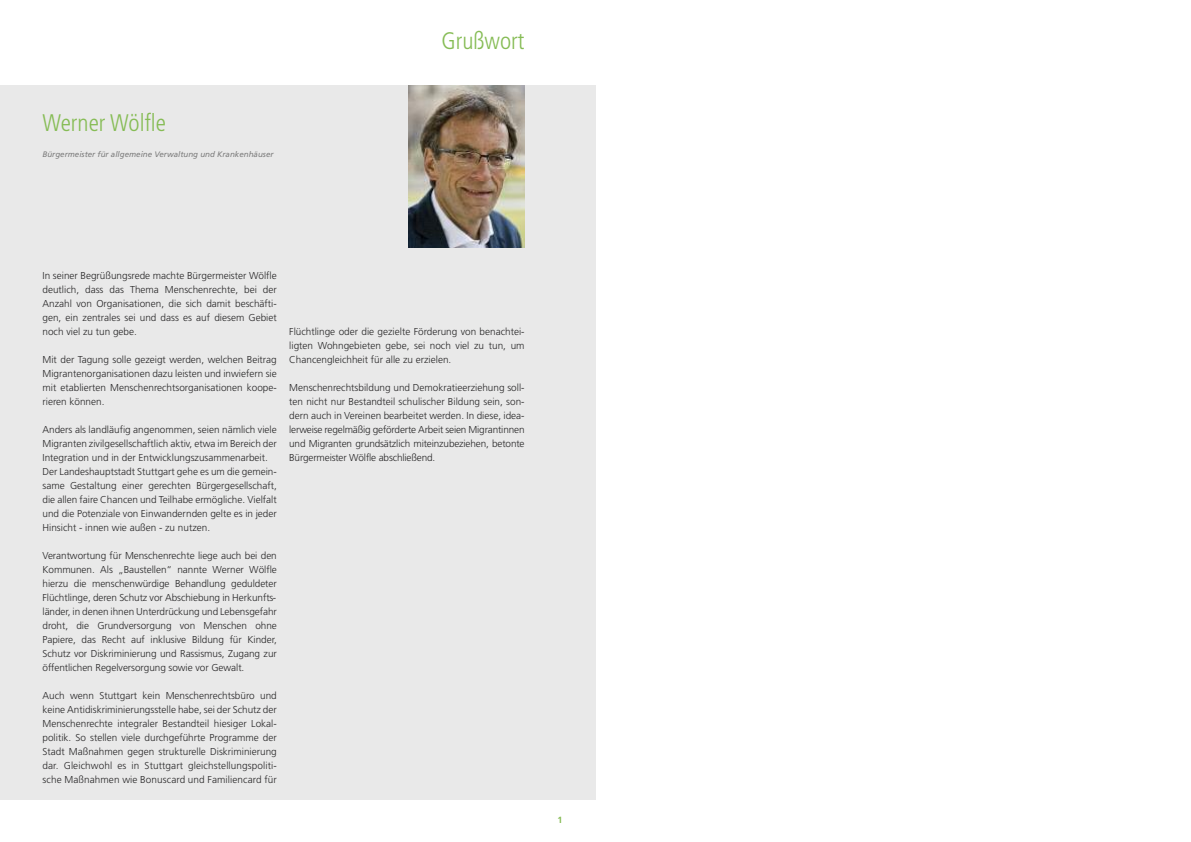
<style>
.page{position:relative;width:1191px;height:842px;background:#fff}
.page>*{position:absolute;margin:0;border:0;box-sizing:border-box;transform-origin:0 0}
.t1{font:300 condensed 24px "Frutiger";color:#86bc55}
.t2{font:300 10px/14px "Frutiger";color:#272627;text-align:justify}
.t3{font:700 9px "Frutiger";color:#86bc55}
.t4{font:italic 8px "Frutiger";color:#7d7d7d}
</style>
<div class="page">
<div style="left:0;top:85px;width:595px;height:714px;background:#e9e9e9"></div>
<img style="left:408px;top:85px;width:116px;height:163px">
<h1 class="t1" style="left:43px;top:109px;width:125px">Werner Wölfle</h1>
<p class="t4" style="left:43px;top:150px;width:233px">Bürgermeister für allgemeine Verwaltung und Krankenhäuser</p>
<h1 class="t1" style="left:441px;top:27px;width:85px">Grußwort</h1>
<p class="t2" style="left:43px;top:268px;width:236px">In seiner Begrüßungsrede machte Bürgermeister Wölfle deutlich, dass das Thema Menschenrechte, bei der Anzahl von Organisationen, die sich damit beschäfti&shy;gen, ein zentrales sei und dass es auf diesem Gebiet noch viel zu tun gebe.</p>
<p class="t2" style="left:43px;top:352px;width:236px">Mit der Tagung solle gezeigt werden, welchen Beitrag Migrantenorganisationen dazu leisten und inwiefern sie mit etablierten Menschenrechtsorganisationen koope&shy;rieren können.</p>
<p class="t2" style="left:43px;top:422px;width:236px;text-align:left">Anders als landläufig angenommen, seien nämlich viele Migranten zivilgesellschaftlich aktiv, etwa im Bereich der Integration und in der Entwicklungszusammenarbeit.<br>Der Landeshauptstadt Stuttgart gehe es um die gemein&shy;same Gestaltung einer gerechten Bürgergesellschaft, die allen faire Chancen und Teilhabe ermögliche. Vielfalt und die Potenziale von Einwandernden gelte es in jeder Hinsicht - innen wie außen - zu nutzen.</p>
<p class="t2" style="left:43px;top:548px;width:236px">Verantwortung für Menschenrechte liege auch bei den Kommunen. Als „Baustellen“ nannte Werner Wölfle hierzu die menschenwürdige Behandlung geduldeter Flüchtlinge, deren Schutz vor Abschiebung in Herkunfts&shy;länder, in denen ihnen Unterdrückung und Lebensgefahr droht, die Grundversorgung von Menschen ohne Papiere, das Recht auf inklusive Bildung für Kinder, Schutz vor Diskriminierung und Rassismus, Zugang zur öffentlichen Regelversorgung sowie vor Gewalt.</p>
<p class="t2" style="left:43px;top:688px;width:236px">Auch wenn Stuttgart kein Menschenrechtsbüro und keine Antidiskriminierungsstelle habe, sei der Schutz der Menschenrechte integraler Bestandteil hiesiger Lokal&shy;politik. So stellen viele durchgeführte Programme der Stadt Maßnahmen gegen strukturelle Diskriminierung dar. Gleichwohl es in Stuttgart gleichstellungspoliti&shy;sche Maßnahmen wie Bonuscard und Familiencard für</p>
<p class="t2" style="left:289px;top:324px;width:237px">Flüchtlinge oder die gezielte Förderung von benachtei&shy;ligten Wohngebieten gebe, sei noch viel zu tun, um Chancengleichheit für alle zu erzielen.</p>
<p class="t2" style="left:289px;top:380px;width:237px">Menschenrechtsbildung und Demokratieerziehung soll&shy;ten nicht nur Bestandteil schulischer Bildung sein, son&shy;dern auch in Vereinen bearbeitet werden. In diese, idea&shy;lerweise regelmäßig geförderte Arbeit seien Migrantinnen und Migranten grundsätzlich miteinzubeziehen, betonte Bürgermeister Wölfle abschließend.</p>
<p class="t3" style="left:557px;top:815px;width:7px">1</p>
</div>
